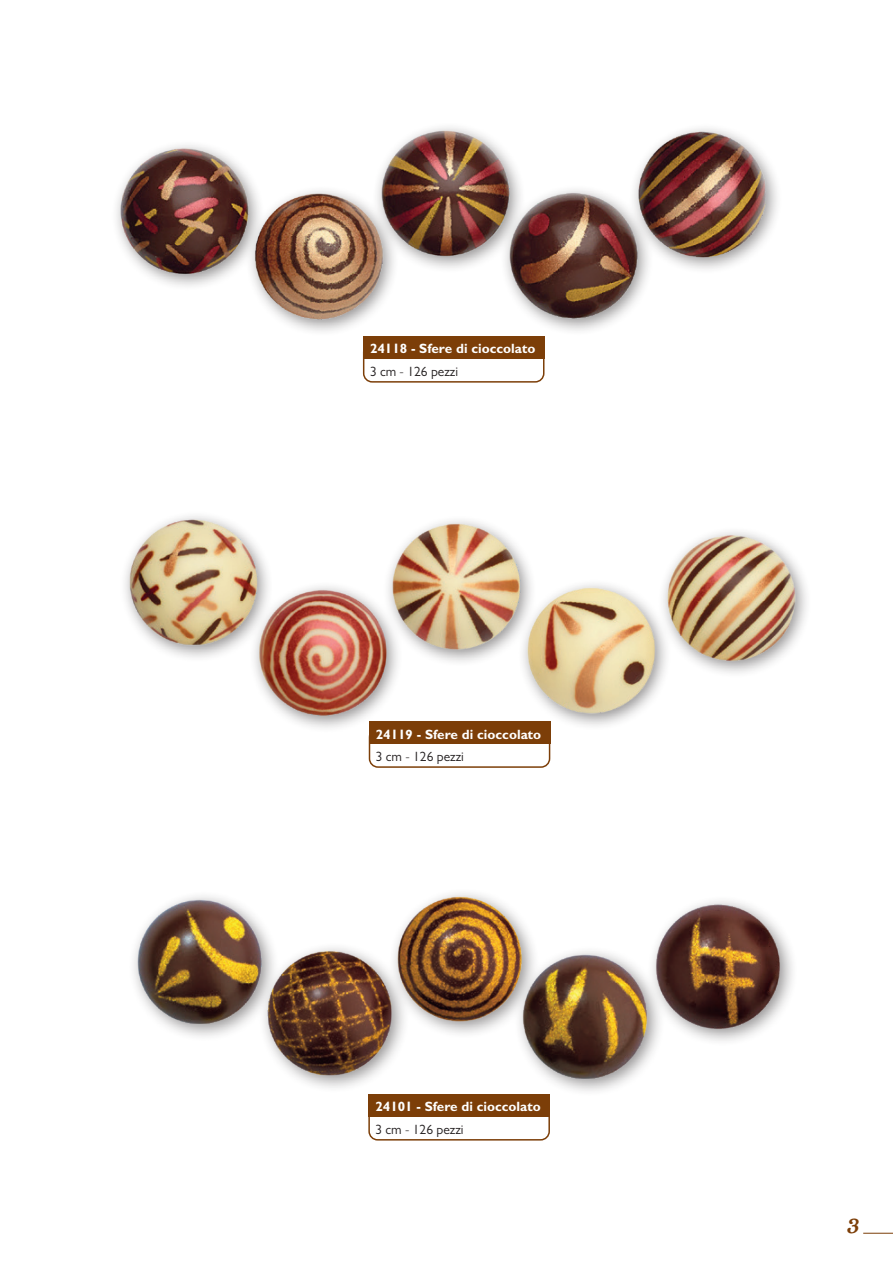
<style>
.page{position:relative;width:893px;height:1263px;background:#fff}
.page>*{position:absolute;margin:0;border:0;box-sizing:border-box;transform-origin:0 0}
.t1{font:21px "Gelato Luxe";color:#7c3e08}
.Titoletto_bianco{font:700 13.5px "Gill Sans";color:#fff}
.t2{font:13.5px "Gill Sans";color:#231f20}
</style>
<div class="page">
<hr style="left:863px;top:1233px;width:30px;height:1px;background:#7c3e08">
<img style="left:134px;top:893px;width:659px;height:198px">
<img style="left:116px;top:127px;width:661px;height:203px">
<img style="left:125px;top:516px;width:682px;height:231px">
<div style="left:368px;top:1101px;width:182px;height:39px;border:2px solid #7c3e08;border-radius:9px"></div>
<div style="left:368px;top:1094px;width:182px;height:23px;background:#7c3e08"></div>
<div style="left:363px;top:343px;width:181px;height:40px;border:2px solid #7c3e08;border-radius:9px"></div>
<div style="left:363px;top:336px;width:181px;height:23px;background:#7c3e08"></div>
<div style="left:369px;top:728px;width:181px;height:40px;border:2px solid #7c3e08;border-radius:9px"></div>
<div style="left:369px;top:721px;width:181px;height:23px;background:#7c3e08"></div>
<p class="Titoletto_bianco" style="left:370px;top:340px;width:167px">24118 - Sfere di cioccolato</p>
<p class="t2" style="left:370px;top:364px;width:90px">3 cm - 126 pezzi</p>
<p class="Titoletto_bianco" style="left:376px;top:726px;width:167px">24119 - Sfere di cioccolato</p>
<p class="t2" style="left:376px;top:749px;width:90px">3 cm - 126 pezzi</p>
<p class="Titoletto_bianco" style="left:375px;top:1098px;width:167px">24101 - Sfere di cioccolato</p>
<p class="t2" style="left:375px;top:1121px;width:90px">3 cm - 126 pezzi</p>
<h1 class="t1" style="left:847px;top:1213px;width:13px">3</h1>
</div>
